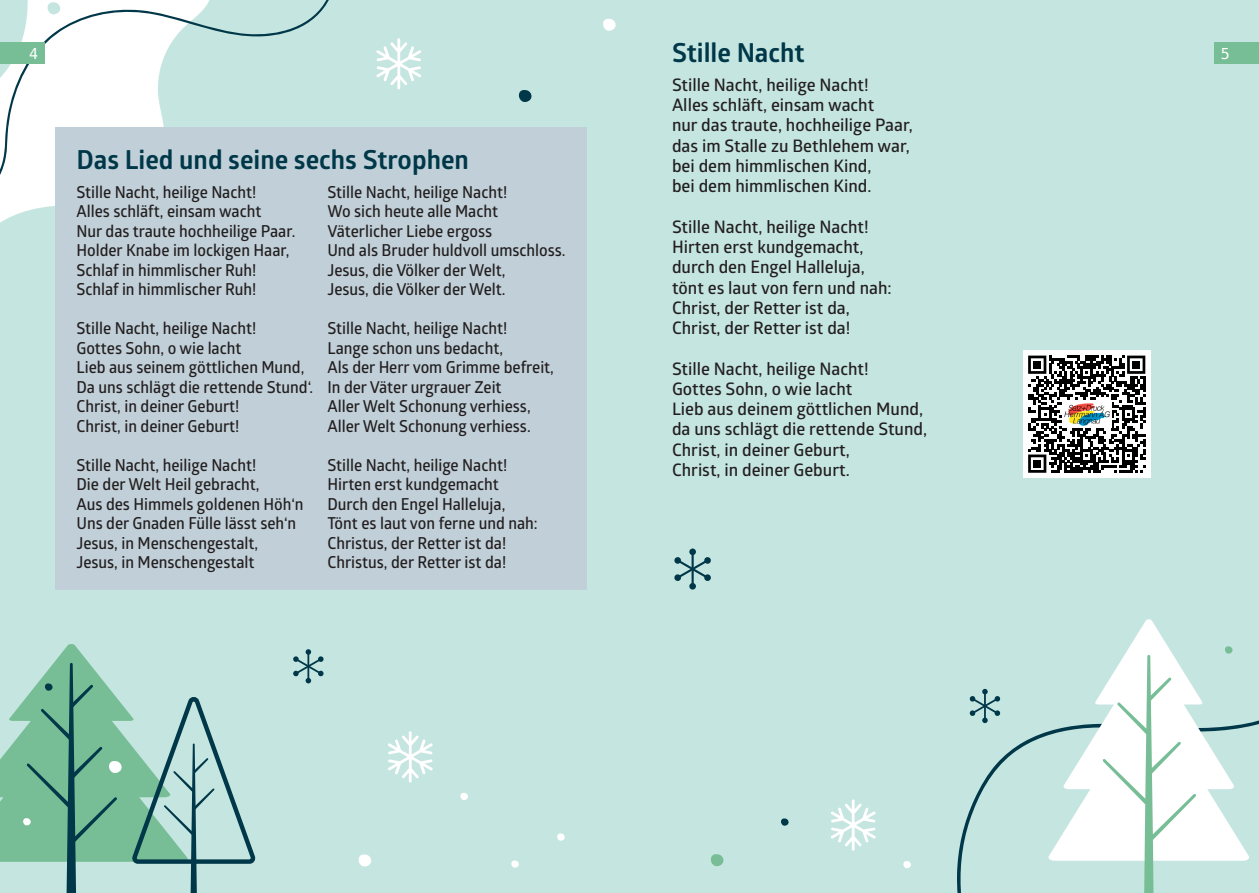
<style>
.page{position:relative;width:1259px;height:893px;background:#fff}
.page>*{position:absolute;margin:0;border:0;box-sizing:border-box;transform-origin:0 0}
.t1{font:700 26.25px "Glober";color:#003849}
.t2{font:600 17.25px/20.2px "Glober";color:#231f20}
.t3{font:600 16.5px/19.5px "Glober";color:#231f20;scale:.96 1}
.t4{font:15px "Menlo";color:#fff}
</style>
<div class="page">
<div style="left:629px;top:0;width:630px;height:893px;background:#c5e5e0"></div>
<svg style="left:957px;top:688px;width:302px;height:205px"></svg>
<svg style="left:1047px;top:619px;width:203px;height:242px"></svg>
<svg style="left:1102px;top:655px;width:94px;height:238px"></svg>
<svg style="left:831px;top:799px;width:45px;height:52px"></svg>
<svg style="left:711px;top:854px;width:13px;height:13px"></svg>
<svg style="left:903px;top:861px;width:8px;height:8px"></svg>
<svg style="left:1225px;top:646px;width:8px;height:8px"></svg>
<svg style="left:781px;top:818px;width:8px;height:8px"></svg>
<div style="left:1214px;top:43px;width:45px;height:21px;background:#77be96"></div>
<svg style="left:969px;top:689px;width:31px;height:34px"></svg>
<div style="left:0;top:0;width:629px;height:893px;background:#c5e5e0"></div>
<svg style="left:557px;top:833px;width:8px;height:8px"></svg>
<svg style="left:0;top:194px;width:55px;height:29px;fill:#fff"></svg>
<svg style="left:376px;top:38px;width:45px;height:52px"></svg>
<svg style="left:0;top:0;width:334px;height:194px"></svg>
<svg style="left:47px;top:2px;width:15px;height:13px"></svg>
<svg style="left:603px;top:18px;width:13px;height:13px"></svg>
<svg style="left:358px;top:854px;width:13px;height:13px"></svg>
<svg style="left:511px;top:860px;width:8px;height:8px"></svg>
<div style="left:0;top:43px;width:45px;height:21px;background:#77be96"></div>
<svg style="left:519px;top:90px;width:13px;height:12px"></svg>
<svg style="left:0;top:644px;width:256px;height:249px"></svg>
<svg style="left:388px;top:731px;width:45px;height:52px"></svg>
<svg style="left:460px;top:793px;width:8px;height:7px"></svg>
<svg style="left:293px;top:649px;width:31px;height:34px"></svg>
<svg style="left:689px;top:548px;width:7px;height:7px"></svg>
<svg style="left:689px;top:583px;width:7px;height:7px"></svg>
<svg style="left:674px;top:551px;width:37px;height:36px"></svg>
<div style="left:55px;top:128px;width:532px;height:462px;background:#c1d0d8"></div>
<div style="left:1023px;top:350px;width:127px;height:128px;background:#fff"></div>
<svg style="left:1028px;top:356px;width:117px;height:117px"></svg>
<div style="left:1033px;top:361px;width:8px;height:8px;background:#000"></div>
<div style="left:1132px;top:361px;width:8px;height:8px;background:#000"></div>
<div style="left:1033px;top:460px;width:8px;height:8px;background:#000"></div>
<img style="left:1062px;top:401px;width:49px;height:26px">
<p class="t4" style="left:29px;top:43px;width:11px">4</p>
<h1 class="t1" style="left:672px;top:35px;width:134px">Stille Nacht</h1>
<p class="t4" style="left:1220px;top:43px;width:11px">5</p>
<p class="t2" style="left:672px;top:74px;width:242px">Stille Nacht, heilige Nacht!<br>Alles schläft, einsam wacht<br>nur das traute, hochheilige Paar, das im Stalle zu Bethlehem war, bei dem himmlischen Kind,<br>bei dem himmlischen Kind.</p>
<p class="t2" style="left:672px;top:216px;width:221px">Stille Nacht, heilige Nacht!<br>Hirten erst kundgemacht, durch den Engel Halleluja, tönt es laut von fern und nah:<br>Christ, der Retter ist da,<br>Christ, der Retter ist da!</p>
<p class="t2" style="left:672px;top:358px;width:257px">Stille Nacht, heilige Nacht!<br>Gottes Sohn, o wie lacht<br>Lieb aus deinem göttlichen Mund, da uns schlägt die rettende Stund,<br>Christ, in deiner Geburt,<br>Christ, in deiner Geburt.</p>
<h1 class="t1" style="left:77px;top:141px;width:394px">Das Lied und seine sechs Strophen</h1>
<p class="t3" style="left:77px;top:182px;width:229px">Stille Nacht, heilige Nacht!<br>Alles schläft, einsam wacht<br>Nur das traute hochheilige Paar.<br>Holder Knabe im lockigen Haar,<br>Schlaf in himmlischer Ruh!<br>Schlaf in himmlischer Ruh!</p>
<p class="t3" style="left:77px;top:318px;width:248px">Stille Nacht, heilige Nacht!<br>Gottes Sohn, o wie lacht<br>Lieb aus seinem göttlichen Mund,<br>Da uns schlägt die rettende Stund‘.<br>Christ, in deiner Geburt!<br>Christ, in deiner Geburt!</p>
<p class="t3" style="left:77px;top:455px;width:238px">Stille Nacht, heilige Nacht!<br>Die der Welt Heil gebracht,<br>Aus des Himmels goldenen Höh‘n<br>Uns der Gnaden Fülle lässt seh‘n<br>Jesus, in Menschengestalt,<br>Jesus, in Menschengestalt</p>
<p class="t3" style="left:327px;top:182px;width:249px">Stille Nacht, heilige Nacht!<br>Wo sich heute alle Macht<br>Väterlicher Liebe ergoss<br>Und als Bruder huldvoll umschloss.<br>Jesus, die Völker der Welt,<br>Jesus, die Völker der Welt.</p>
<p class="t3" style="left:327px;top:318px;width:237px">Stille Nacht, heilige Nacht!<br>Lange schon uns bedacht,<br>Als der Herr vom Grimme befreit,<br>In der Väter urgrauer Zeit<br>Aller Welt Schonung verhiess,<br>Aller Welt Schonung verhiess.</p>
<p class="t3" style="left:327px;top:455px;width:220px">Stille Nacht, heilige Nacht!<br>Hirten erst kundgemacht<br>Durch den Engel Halleluja,<br>Tönt es laut von ferne und nah:<br>Christus, der Retter ist da!<br>Christus, der Retter ist da!</p>
</div>
